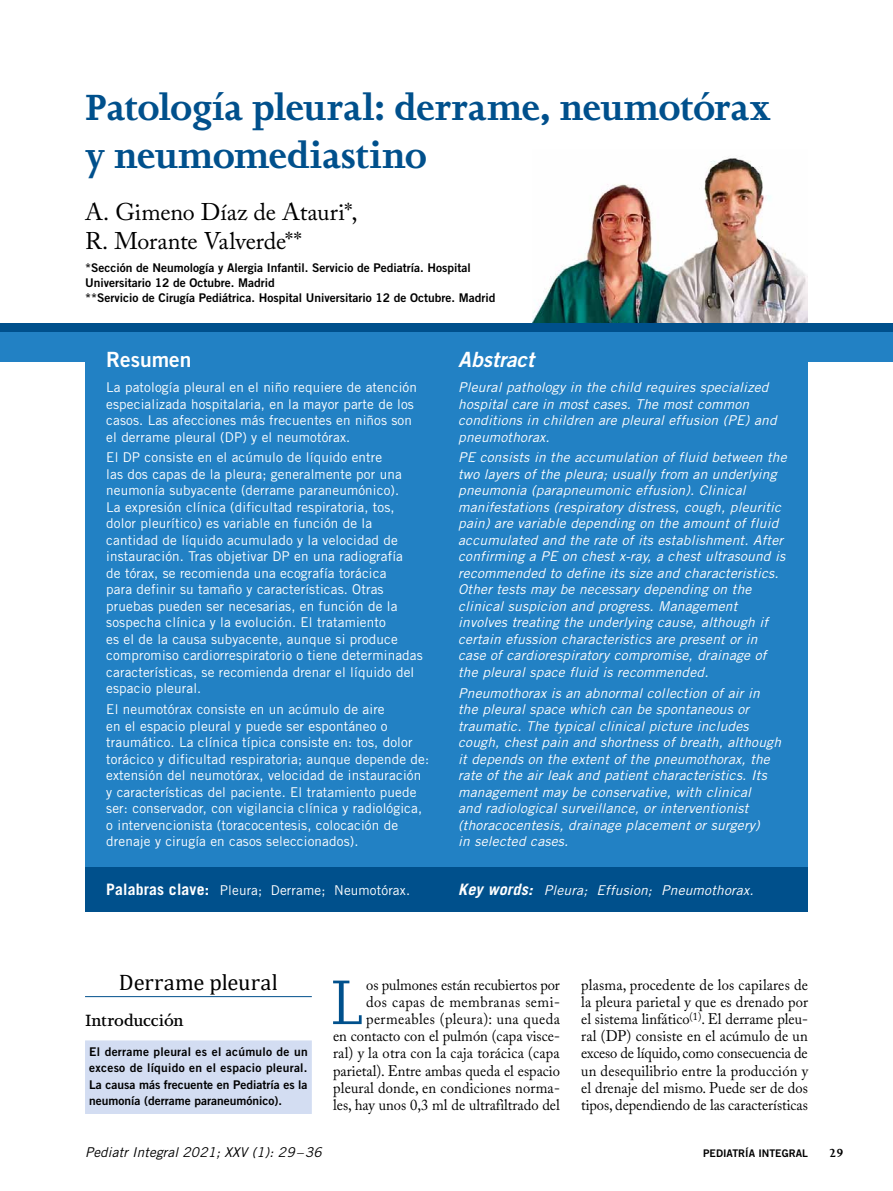
<style>
.page{position:relative;width:893px;height:1191px;background:#fff}
.page>*{position:absolute;margin:0;border:0;box-sizing:border-box;transform-origin:0 0}
.t1{font:72.6px "Joanna MT Std";color:#00508c;scale:.95 1}
.t2{font:700 42px/48px "Joanna MT Std";letter-spacing:-.015em;color:#00508c}
.t3{font:24px/28.8px "Adobe Caslon Pro";letter-spacing:-.01em;color:#000}
.t4{font:22.5px "Cambria";letter-spacing:.005em;color:#000}
.t5{font:italic 21px "Trade Gothic Bold Two";color:#fff}
.t6{font:21px "Trade Gothic Bold Two";color:#fff}
.t7{font:600 18.75px "Joanna MT Std";letter-spacing:-.015em;color:#000}
.t8{font:15.3px/17.1px "Adobe Caslon Pro";color:#000;text-align:right;scale:.95 1}
.t9{font:13.5px/16.5px "Trade Gothic";letter-spacing:.01em;color:#fff}
.t10{font:italic 13.5px/16.5px "Trade Gothic";letter-spacing:.015em;color:#fff}
.t11{font:italic 13.5px "Trade Gothic";letter-spacing:.01em;color:#000}
.t12{font:700 13.5px "Joanna MT Std";color:#000}
.t13{font:12px/16.5px "Trade Gothic Bold Two";color:#000;text-align:justify}
.t14{font:10.5px "Trade Gothic Bold Two";color:#000}
.s1{font-weight:700;font-size:15.75px}
</style>
<div class="page">
<img style="left:533px;top:158px;width:275px;height:165px">
<hr style="left:85px;top:996px;width:227px;height:1px;background:#00508c">
<div style="left:85px;top:1040px;width:227px;height:74px;background:#d3ddf2"></div>
<div style="left:85px;top:332px;width:723px;height:536px;background:#2281c4"></div>
<div style="left:0;top:332px;width:88px;height:30px;background:#2281c4"></div>
<div style="left:784px;top:332px;width:109px;height:30px;background:#2281c4"></div>
<div style="left:0;top:323px;width:893px;height:9px;background:#00508c"></div>
<div style="left:85px;top:866px;width:723px;height:45px;background:#00508c"></div>
<h2 class="t2" style="left:85px;top:84px;width:687px">Patología pleural: derrame, neumotórax y neumomediastino</h2>
<h3 class="t3" style="left:85px;top:197px;width:274px">A. Gimeno Díaz de Atauri*,<br>R. Morante Valverde**</h3>
<p class="t13" style="left:85px;top:260px;width:412px;line-height:15px;text-align:left">*Sección de Neumología y Alergia Infantil. Servicio de Pediatría. Hospital<br>Universitario 12 de Octubre. Madrid<br>**Servicio de Cirugía Pediátrica. Hospital Universitario 12 de Octubre. Madrid</p>
<h3 class="t6" style="left:106px;top:346px;width:87px">Resumen</h3>
<p class="t9" style="left:106px;top:379px;width:312px">La patología pleural en el niño requiere de atención especializada hospitalaria, en la mayor parte de los casos. Las afecciones más frecuentes en niños son el derrame pleural (DP) y el neumotórax.</p>
<p class="t9" style="left:106px;top:449px;width:318px">El DP consiste en el acúmulo de líquido entre<br>las dos capas de la pleura; generalmente por una neumonía subyacente (derrame paraneumónico).<br>La expresión clínica (dificultad respiratoria, tos, dolor pleurítico) es variable en función de la cantidad de líquido acumulado y la velocidad de instauración. Tras objetivar DP en una radiografía<br>de tórax, se recomienda una ecografía torácica<br>para definir su tamaño y características. Otras pruebas pueden ser necesarias, en función de la sospecha clínica y la evolución. El tratamiento<br>es el de la causa subyacente, aunque si produce compromiso cardiorrespiratorio o tiene determinadas características, se recomienda drenar el líquido del espacio pleural.</p>
<p class="t9" style="left:106px;top:701px;width:324px">El neumotórax consiste en un acúmulo de aire<br>en el espacio pleural y puede ser espontáneo o traumático. La clínica típica consiste en: tos, dolor torácico y dificultad respiratoria; aunque depende de: extensión del neumotórax, velocidad de instauración y características del paciente. El tratamiento puede ser: conservador, con vigilancia clínica y radiológica, o intervencionista (toracocentesis, colocación de drenaje y cirugía en casos seleccionados).</p>
<h3 class="t5" style="left:458px;top:346px;width:77px">Abstract</h3>
<p class="t10" style="left:458px;top:379px;width:320px">Pleural pathology in the child requires specialized hospital care in most cases. The most common conditions in children are pleural effusion (PE) and pneumothorax.</p>
<p class="t10" style="left:458px;top:449px;width:330px">PE consists in the accumulation of fluid between the two layers of the pleura; usually from an underlying pneumonia (parapneumonic effusion). Clinical manifestations (respiratory distress, cough, pleuritic pain) are variable depending on the amount of fluid accumulated and the rate of its establishment. After confirming a PE on chest x-ray, a chest ultrasound is recommended to define its size and characteristics.<br>Other tests may be necessary depending on the clinical suspicion and progress. Management involves treating the underlying cause, although if certain efussion characteristics are present or in case of cardiorespiratory compromise, drainage of the pleural space fluid is recommended.</p>
<p class="t10" style="left:458px;top:684px;width:324px">Pneumothorax is an abnormal collection of air in the pleural space which can be spontaneous or traumatic. The typical clinical picture includes cough, chest pain and shortness of breath, although it depends on the extent of the pneumothorax, the rate of the air leak and patient characteristics. Its management may be conservative, with clinical<br>and radiological surveillance, or interventionist (thoracocentesis, drainage placement or surgery)<br>in selected cases.</p>
<p class="t9" style="left:106px;top:882px;width:305px"><span class="s1">Palabras clave:</span> Pleura; Derrame; Neumotórax.</p>
<p class="t10" style="left:458px;top:881px;width:297px"><span class="s1">Key words:</span> Pleura; Effusion; Pneumothorax.</p>
<h3 class="t4" style="left:119px;top:969px;width:160px">Derrame pleural</h3>
<h3 class="t7" style="left:85px;top:1010px;width:100px">Introducción</h3>
<p class="t13" style="left:89px;top:1043px;width:220px">El derrame pleural es el acúmulo de un exceso de líquido en el espacio pleural.<br>La causa más frecuente en Pediatría es la neumonía (derrame paraneumónico).</p>
<p class="t8" style="left:333px;top:976px;width:240px">os pulmones están recubiertos por<br>dos capas de membranas semi&shy;permeables (pleura): una queda<br>en contacto con el pulmón (capa visce&shy;ral) y la otra con la caja torácica (capa parietal). Entre ambas queda el espacio pleural donde, en condiciones norma&shy;les, hay unos 0,3 ml de ultrafiltrado del</p>
<p class="t8" style="left:581px;top:976px;width:240px;text-align:justify">plasma, procedente de los capilares de la pleura parietal y que es drenado por el sistema linfático<sup>(1)</sup>. El derrame pleu&shy;ral (DP) consiste en el acúmulo de un exceso de líquido, como consecuencia de un desequilibrio entre la producción y el drenaje del mismo. Puede ser de dos tipos, dependiendo de las características</p>
<h1 class="t1" style="left:331px;top:963px;width:35px">L</h1>
<p class="t11" style="left:85px;top:1143px;width:238px">Pediatr Integral 2021; XXV (1): 29–36</p>
<p class="t14" style="left:703px;top:1146px;width:106px">PEDIATRÍA INTEGRAL</p>
<p class="t12" style="left:829px;top:1145px;width:16px">29</p>
</div>
